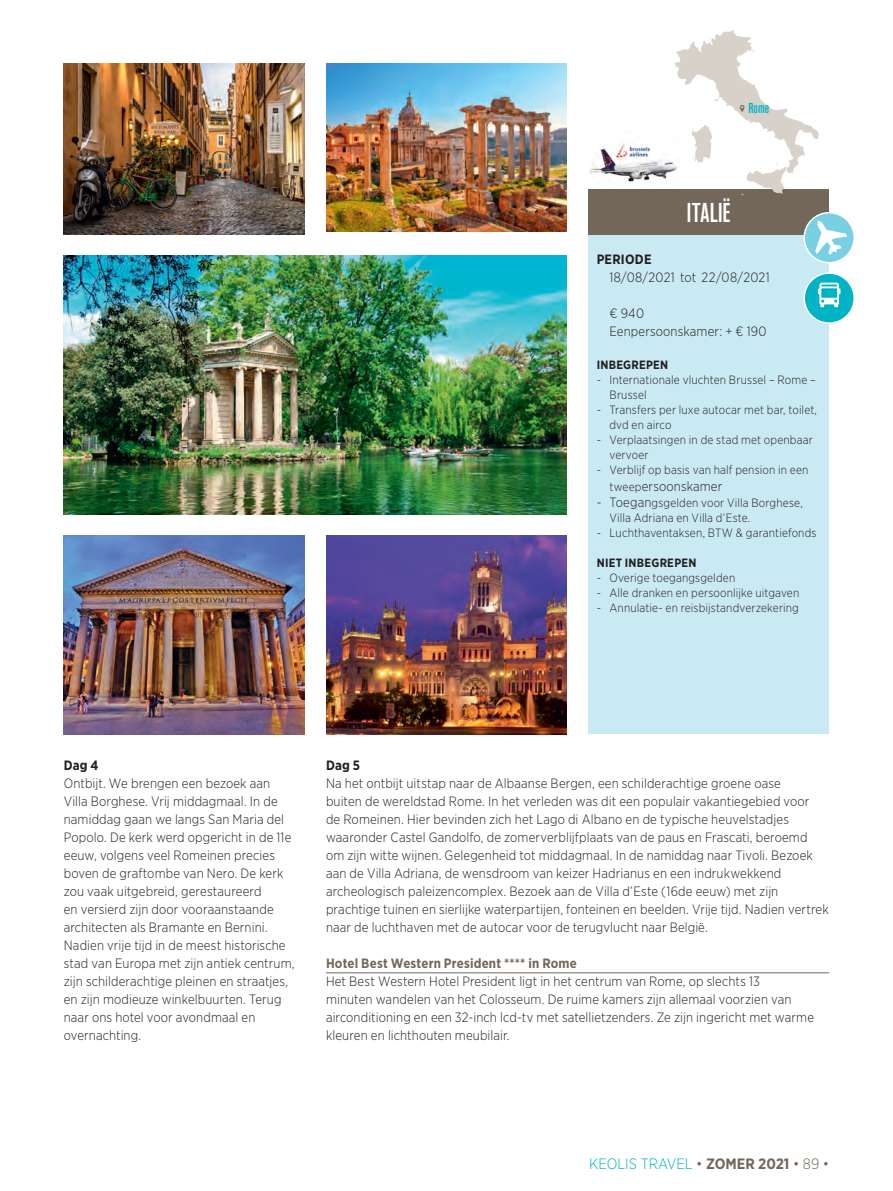
<style>
.page{position:relative;width:893px;height:1191px;background:#fff}
.page>*{position:absolute;margin:0;border:0;box-sizing:border-box;transform-origin:0 0}
.Normaal{font:500 condensed 27px "Akzidenz Grotesk BE";letter-spacing:.01em;color:#fff}
.t1{font:300 15px "Gotham Narrow";color:#00b3c5}
.t2{font:500 condensed 14.4px "Akzidenz Grotesk BE";color:#00b3c5}
.hotel{font:300 13.5px/18px "Gotham Narrow";letter-spacing:.01em;color:#231f20}
.Normaal-2{font:300 13.5px "Gotham Narrow";letter-spacing:.01em;color:#231f20}
.hotel-2{font:700 13.5px "Gotham Narrow";letter-spacing:.015em;color:#73675a}
.hotel-3{font:700 13.5px "Gotham Narrow";letter-spacing:.01em;color:#231f20}
.Normaal-3{font:700 13.5px "Gotham Narrow";letter-spacing:.015em;color:#231f20}
.Normaal-4{font:300 12px/15px "Gotham Narrow";letter-spacing:.015em;color:#231f20}
.Normaal-5{font:700 12px "Gotham Narrow";letter-spacing:.025em;color:#231f20}
.s1{font-family:"Entypo";font-weight:400;font-stretch:normal;font-size:18px;color:#73675a}
.s2{font-size:12px}
.s3{font-size:13.5px}
.s4{color:#73675a}
.s5{font-weight:700;color:#73675a}
</style>
<div class="page">
<img style="left:64px;top:256px;width:503px;height:258px">
<div style="left:588px;top:235px;width:241px;height:499px;background:#caeaf3"></div>
<div style="left:588px;top:189px;width:241px;height:46px;background:#73675a"></div>
<img style="left:63px;top:64px;width:241px;height:171px">
<img style="left:326px;top:64px;width:241px;height:168px">
<img style="left:326px;top:535px;width:241px;height:199px">
<img style="left:64px;top:535px;width:241px;height:199px">
<svg style="left:674px;top:30px;width:145px;height:165px"></svg>
<hr style="left:326px;top:972px;width:503px;height:1px;background:#73675a">
<div style="left:804px;top:213px;width:50px;height:50px;background:#78d0e2;border-radius:50%"></div>
<svg style="left:815px;top:221px;width:32px;height:34px"></svg>
<div style="left:803px;top:212px;width:52px;height:51px;border:2px solid #fff;border-radius:50%"></div>
<div style="left:804px;top:273px;width:50px;height:50px;background:#00b3c5;border-radius:50%"></div>
<svg style="left:818px;top:283px;width:22px;height:24px"></svg>
<div style="left:803px;top:272px;width:52px;height:52px;border:2px solid #fff;border-radius:50%"></div>
<img style="left:588px;top:132px;width:93px;height:52px">
<p class="t2" style="left:739px;top:100px;width:32px"><span class="s1">0</span> Rome</p>
<p class="Normaal" style="left:687px;top:198px;width:45px">ITALIË</p>
<p class="Normaal-3" style="left:597px;top:251px;width:56px">PERIODE</p>
<p class="Normaal-2" style="left:609px;top:269px;width:162px">18/08/2021 tot 22/08/2021</p>
<p class="Normaal-2" style="left:609px;top:305px;width:36px">€ 940</p>
<p class="Normaal-2" style="left:609px;top:323px;width:159px">Eenpersoonskamer: + € 190</p>
<p class="Normaal-5" style="left:597px;top:357px;width:73px">INBEGREPEN</p>
<p class="Normaal-4" style="left:609px;top:372px;width:208px;text-indent:-13px">- Internationale vluchten Brussel – Rome –<br>Brussel</p>
<p class="Normaal-4" style="left:609px;top:402px;width:209px;text-indent:-13px">- Transfers per luxe autocar met bar, toilet, dvd en airco</p>
<p class="Normaal-4" style="left:609px;top:432px;width:205px;text-indent:-13px">- Verplaatsingen in de stad met openbaar vervoer</p>
<p class="Normaal-4" style="left:597px;top:462px;width:213px">- Verblijf op basis van half pension in een</p>
<p class="Normaal-2" style="left:609px;top:478px;width:114px"><span class="s2">tweep</span>ersoonskamer</p>
<p class="Normaal-4" style="left:609px;top:495px;width:195px;text-indent:-13px"><span class="s3">- Toegan</span>gsgelden voor Villa Borghese,<br>Villa Adriana en Villa d’Este.</p>
<p class="Normaal-4" style="left:597px;top:525px;width:221px">- Luchthaventaksen, BTW &amp; garantiefonds</p>
<p class="Normaal-5" style="left:597px;top:555px;width:101px">NIET INBEGREPEN</p>
<p class="Normaal-4" style="left:597px;top:570px;width:140px">- Overige toegangsgelden</p>
<p class="Normaal-4" style="left:597px;top:585px;width:204px">- Alle dranken en persoonlijke uitgaven</p>
<p class="Normaal-4" style="left:597px;top:600px;width:204px">- Annulatie- en reisbijstandverzekering</p>
<p class="hotel-3" style="left:64px;top:756px;width:36px">Dag 4</p>
<p class="hotel" style="left:64px;top:774px;width:232px">Ontbijt. We brengen een bezoek aan Villa Borghese. Vrij middagmaal. In de namiddag gaan we langs San Maria del Popolo. De kerk werd opgericht in de 11e eeuw, volgens veel Romeinen precies boven de graftombe van Nero. De kerk zou vaak uitgebreid, gerestaureerd<br>en versierd zijn door vooraanstaande architecten als Bramante en Bernini.<br>Nadien vrije tijd in de meest historische stad van Europa met zijn antiek centrum, zijn schilderachtige pleinen en straatjes, en zijn modieuze winkelbuurten. Terug naar ons hotel voor avondmaal en overnachting.</p>
<p class="hotel-3" style="left:326px;top:756px;width:36px">Dag 5</p>
<p class="hotel" style="left:326px;top:774px;width:504px">Na het ontbijt uitstap naar de Albaanse Bergen, een schilderachtige groene oase<br>buiten de wereldstad Rome. In het verleden was dit een populair vakantiegebied voor<br>de Romeinen. Hier bevinden zich het Lago di Albano en de typische heuvelstadjes waaronder Castel Gandolfo, de zomerverblijfplaats van de paus en Frascati, beroemd om zijn witte wijnen. Gelegenheid tot middagmaal. In de namiddag naar Tivoli. Bezoek aan de Villa Adriana, de wensdroom van keizer Hadrianus en een indrukwekkend archeologisch paleizencomplex. Bezoek aan de Villa d’Este (16de eeuw) met zijn prachtige tuinen en sierlijke waterpartijen, fonteinen en beelden. Vrije tijd. Nadien vertrek naar de luchthaven met de autocar voor de terugvlucht naar België.</p>
<p class="hotel-2" style="left:326px;top:954px;width:252px">Hotel Best Western President **** in Rome</p>
<p class="hotel" style="left:326px;top:972px;width:490px">Het Best Western Hotel President ligt in het centrum van Rome, op slechts 13<br>minuten wandelen van het Colosseum. De ruime kamers zijn allemaal voorzien van airconditioning en een 32-inch lcd-tv met satellietzenders. Ze zijn ingericht met warme kleuren en lichthouten meubilair.</p>
<p class="t1" style="left:589px;top:1154px;width:241px">KEOLIS TRAVEL <span class="s4">•</span> <span class="s5">ZOMER 2021</span> <span class="s4">• 89 •</span></p>
</div>
